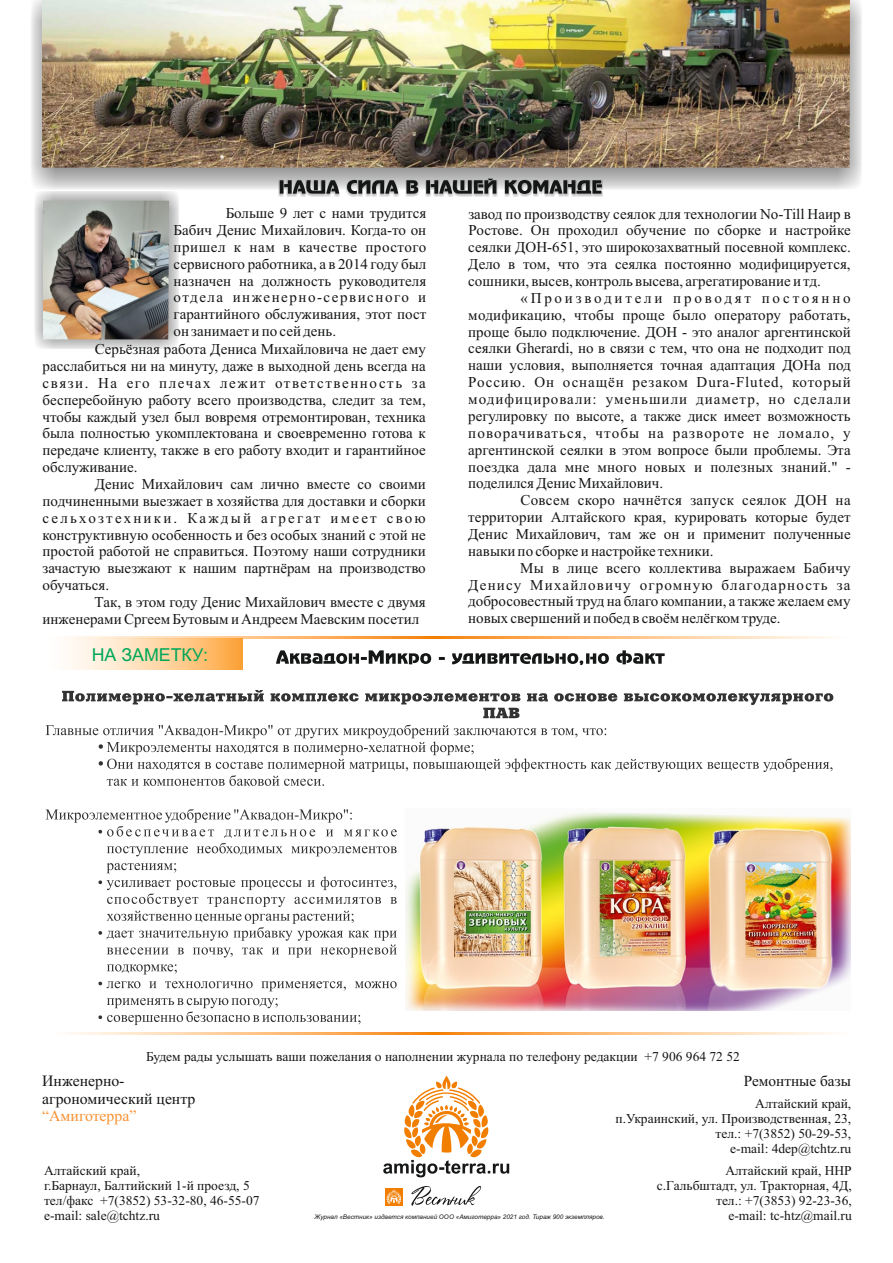
<style>
.page{position:relative;width:893px;height:1263px;background:#fff}
.page>*{position:absolute;margin:0;border:0;box-sizing:border-box;transform-origin:0 0}
.t1{font:17.85px "Arial";color:#00a759}
.t2{font:15.75px/17.4px "Times New Roman";color:#151616}
.t3{font:15.75px "Times New Roman";color:#f99233}
.t4{font:15.3px "Times New Roman";color:#151616}
.t5{font:15px/16.8px "Times New Roman";color:#151616;text-align:justify}
.t6{font:13.5px/15px "Times New Roman";color:#151616;text-align:right}
.t7{font:italic 6.3px "Arial";color:#151616}
</style>
<div class="page">
<div style="left:27px;top:0;width:836px;height:190px;background:#151616;opacity:.49"></div>
<img style="left:43px;top:0;width:807px;height:168px">
<svg style="left:70px;top:1033px;width:763px;height:1px"></svg>
<svg style="left:69px;top:636px;width:762px;height:2px;background:#fdc286"></svg>
<svg style="left:383px;top:1076px;width:126px;height:101px"></svg>
<div style="left:385px;top:1188px;width:18px;height:17px;background:#f27e00"></div>
<svg style="left:386px;top:1190px;width:16px;height:14px"></svg>
<svg style="left:411px;top:1186px;width:70px;height:20px"></svg>
<div style="left:33px;top:191px;width:146px;height:158px;background:#151616;opacity:.49"></div>
<img style="left:43px;top:201px;width:126px;height:138px">
<svg style="left:276px;top:650px;width:389px;height:15px"></svg>
<svg style="left:98px;top:981px;width:299px;height:44px"></svg>
<svg style="left:99px;top:974px;width:261px;height:50px"></svg>
<svg style="left:46px;top:693px;width:787px;height:280px"></svg>
<div style="left:278px;top:179px;width:325px;height:18px;background:#818281;opacity:.49"></div>
<svg style="left:280px;top:179px;width:322px;height:15px;background:#6f7070"></svg>
<svg style="left:62px;top:638px;width:180px;height:31px;background:#fed6a6"></svg>
<img style="left:406px;top:809px;width:444px;height:202px">
<p class="t5" style="left:174px;top:206px;width:254px;text-indent:52px">Больше 9 лет с нами трудится Бабич Денис Михайлович. Когда-то он пришел к нам в качестве простого сервисного работника, а в 2014 году был назначен на должность руководителя отдела инженерно-сервисного и гарантийного обслуживания, этот пост он занимает и по сей день.</p>
<p class="t5" style="left:43px;top:342px;width:385px;text-indent:52px">Серьёзная работа Дениса Михайловича не дает ему расслабиться ни на минуту, даже в выходной день всегда на связи. На его плечах лежит ответственность за бесперебойную работу всего производства, следит за тем, чтобы каждый узел был вовремя отремонтирован, техника была полностью укомплектована и своевременно готова к передаче клиенту, также в его работу входит и гарантийное обслуживание.</p>
<p class="t5" style="left:43px;top:477px;width:385px;text-indent:52px">Денис Михайлович сам лично вместе со своими подчиненными выезжает в хозяйства для доставки и сборки сельхозтехники. Каждый агрегат имеет свою конструктивную особенность и без особых знаний с этой не простой работой не справиться. Поэтому наши сотрудники зачастую выезжают к нашим партнёрам на производство обучаться.</p>
<p class="t5" style="left:43px;top:595px;width:385px;text-indent:52px">Так, в этом году Денис Михайлович вместе с двумя инженерами Сргеем Бутовым и Андреем Маевским посетил</p>
<p class="t1" style="left:92px;top:647px;width:118px">НА ЗАМЕТКУ:</p>
<p class="t5" style="left:468px;top:207px;width:384px">завод по производству сеялок для технологии No-Till Наир в Ростове. Он проходил обучение по сборке и настройке сеялки ДОН-651, это широкозахватный посевной комплекс.<br>Дело в том, что эта сеялка постоянно модифицируется, сошники, высев, контроль высева, агрегатирование и тд.</p>
<p class="t5" style="left:468px;top:291px;width:384px;text-indent:52px">«Производители проводят постоянно модификацию, чтобы проще было оператору работать, проще было подключение. ДОН - это аналог аргентинской сеялки Gherardi, но в связи с тем, что она не подходит под наши условия, выполняется точная адаптация ДОНа под Россию. Он оснащён резаком Dura-Fluted, который модифицировали: уменьшили диаметр, но сделали регулировку по высоте, а также диск имеет возможность поворачиваться, чтобы на развороте не ломало, у аргентинской сеялки в этом вопросе были проблемы. Эта поездка дала мне много новых и полезных знаний." - поделился Денис Михайлович.</p>
<p class="t5" style="left:468px;top:493px;width:384px;text-indent:52px">Совсем скоро начнётся запуск сеялок ДОН на территории Алтайского края, курировать которые будет Денис Михайлович, там же он и применит полученные навыки по сборке и настройке техники.</p>
<p class="t5" style="left:468px;top:561px;width:384px;text-indent:52px">Мы в лице всего коллектива выражаем Бабичу Денису Михайловичу огромную благодарность за добросовестный труд на благо компании, а также желаем ему новых свершений и побед в своём нелёгком труде.</p>
<p class="t6" style="left:146px;top:1050px;width:595px">Будем рады услышать ваши пожелания о наполнении журнала по телефону редакции +7 906 964 72 52</p>
<p class="t2" style="left:42px;top:1074px;width:155px">Инженерно&shy;агрономический центр</p>
<p class="t3" style="left:42px;top:1110px;width:96px">“Амиготерра”</p>
<p class="t4" style="left:744px;top:1075px;width:109px">Ремонтные базы</p>
<p class="t6" style="left:615px;top:1097px;width:237px">Алтайский край,<br>п.Украинский, ул. Производственная, 23, тел.: +7(3852) 50-29-53,<br>e-mail: 4dep@tchtz.ru</p>
<p class="t6" style="left:44px;top:1165px;width:217px;text-align:left">Алтайский край,<br>г.Барнаул, Балтийский 1-й проезд, 5 тел/факс +7(3852) 53-32-80, 46-55-07 e-mail: sale@tchtz.ru</p>
<p class="t6" style="left:657px;top:1165px;width:196px">Алтайский край, ННР с.Гальбштадт, ул. Тракторная, 4Д, тел.: +7(3853) 92-23-36,<br>e-mail: tc-htz@mail.ru</p>
<p class="t7" style="left:315px;top:1215px;width:292px">Журнал «Вестник» издается компанией ООО «Амиготерра» 2021 год. Тираж 900 экземпляров.</p>
</div>
